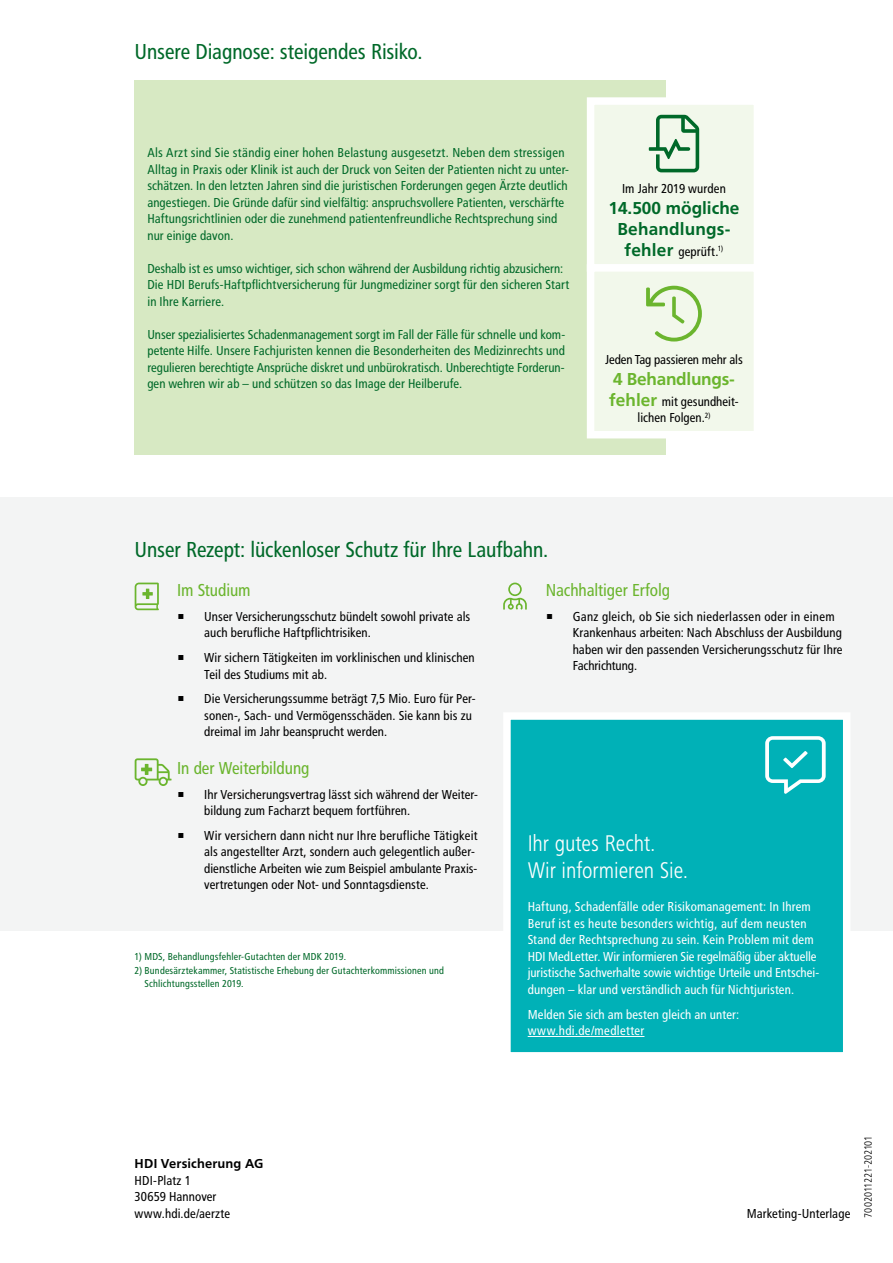
<style>
.page{position:relative;width:893px;height:1263px;background:#fff}
.page>*{position:absolute;margin:0;border:0;box-sizing:border-box;transform-origin:0 0}
.t1{font:22.5px "HDI Gerling Sans Cond Regular";letter-spacing:-.005em;color:#006929}
.t2{font:22.5px/27px "HDI Gerling Sans Cond Light";letter-spacing:-.005em;color:#fff}
.t3{font:18px "HDI Gerling Sans Cond Regular";letter-spacing:-.005em;color:#6bb52e}
.t4{font:18px/21px "HDI Gerling Sans Bold";letter-spacing:.005em;color:#006929;text-align:center}
.t5{font:18px "HDI Gerling Sans Bold";letter-spacing:-.015em;color:#6bb52e}
.t6{font:13.5px/16.5px "HDI Gerling Sans Cond Regular";letter-spacing:.005em;color:#000}
.t7{font:13.5px/16.5px "HDI Gerling Sans Cond Regular";letter-spacing:.005em;color:#006929}
.t8{font:13.5px/16.5px "HDI Gerling Sans Cond Regular";letter-spacing:.005em;color:#fff}
.t9{font:13.5px "HDI Gerling Sans Bold";letter-spacing:.01em;color:#000}
.t10{font:10.5px/13.5px "HDI Gerling Sans Cond Regular";letter-spacing:.015em;color:#006929}
.t11{font:10.5px "HDI Gerling Sans Cond Light";letter-spacing:-.005em;color:#000}
.s1{font-family:"HDI Gerling Sans Bold";font-size:18px;color:#006929}
.s2{font-family:"HDI Gerling Sans Bold";font-size:18px;color:#6bb52e}
</style>
<div class="page">
<div style="left:135px;top:81px;width:531px;height:374px;background:#d7e9c3"></div>
<div style="left:0;top:497px;width:893px;height:434px;background:#f3f4f4"></div>
<svg style="left:135px;top:583px;width:24px;height:27px"></svg>
<svg style="left:135px;top:758px;width:37px;height:28px"></svg>
<svg style="left:503px;top:583px;width:24px;height:27px"></svg>
<div style="left:507px;top:716px;width:340px;height:340px;background:#00b1b7"></div>
<hr style="left:528px;top:1036px;width:116px;height:1px;background:#fff">
<div style="left:503px;top:712px;width:347px;height:347px;border:8px solid #fff"></div>
<svg style="left:765px;top:736px;width:61px;height:58px"></svg>
<div style="left:591px;top:101px;width:166px;height:167px;background:#f2f8eb"></div>
<div style="left:587px;top:97px;width:174px;height:175px;border:8px solid #fff"></div>
<svg style="left:649px;top:115px;width:50px;height:57px"></svg>
<div style="left:591px;top:268px;width:166px;height:167px;background:#f2f8eb"></div>
<div style="left:587px;top:264px;width:174px;height:174px;border:8px solid #fff"></div>
<svg style="left:646px;top:286px;width:56px;height:55px"></svg>
<h1 class="t1" style="left:135px;top:40px;width:289px">Unsere Diagnose: steigendes Risiko.</h1>
<p class="t7" style="left:147px;top:145px;width:423px">Als Arzt sind Sie ständig einer hohen Belastung ausgesetzt. Neben dem stressigen Alltag in Praxis oder Klinik ist auch der Druck von Seiten der Patienten nicht zu unter&shy;schätzen. In den letzten Jahren sind die juristischen Forderungen gegen Ärzte deutlich angestiegen. Die Gründe dafür sind vielfältig: anspruchsvollere Patienten, verschärfte Haftungsrichtlinien oder die zunehmend patientenfreundliche Rechtsprechung sind nur einige davon.</p>
<p class="t7" style="left:147px;top:260px;width:423px">Deshalb ist es umso wichtiger, sich schon während der Ausbildung richtig abzusichern:<br>Die HDI Berufs-Haftpflichtversicherung für Jungmediziner sorgt für den sicheren Start in Ihre Karriere.</p>
<p class="t7" style="left:147px;top:326px;width:419px;text-align:justify">Unser spezialisiertes Schadenmanagement sorgt im Fall der Fälle für schnelle und kom&shy;petente Hilfe. Unsere Fachjuristen kennen die Besonderheiten des Medizinrechts und regulieren berechtigte Ansprüche diskret und unbürokratisch. Unberechtigte Forderun&shy;gen wehren wir ab – und schützen so das Image der Heilberufe.</p>
<p class="t6" style="left:622px;top:180px;width:105px">Im Jahr 2019 wurden</p>
<h2 class="t4" style="left:608px;top:197px;width:132px">14.500 mögliche<br>Behandlungs-</h2>
<p class="t6" style="left:625px;top:243px;width:100px"><span class="s1">fehler</span> geprüft.<sup>1)</sup></p>
<p class="t6" style="left:605px;top:351px;width:139px">Jeden Tag passieren mehr als</p>
<h2 class="t5" style="left:613px;top:369px;width:123px">4 Behandlungs-</h2>
<p class="t6" style="left:609px;top:393px;width:131px;text-align:center"><span class="s2">fehler</span> mit gesundheit&shy;lichen Folgen.<sup>2)</sup></p>
<h1 class="t1" style="left:135px;top:537px;width:415px">Unser Rezept: lückenloser Schutz für Ihre Laufbahn.</h1>
<h2 class="t3" style="left:177px;top:580px;width:75px">Im Studium</h2>
<p class="t6" style="left:204px;top:608px;width:268px;text-indent:-27px">• Unser Versicherungsschutz bündelt sowohl private als auch berufliche Haftpflichtrisiken.</p>
<p class="t6" style="left:204px;top:650px;width:272px;text-indent:-27px">• Wir sichern Tätigkeiten im vorklinischen und klinischen<br>Teil des Studiums mit ab.</p>
<p class="t6" style="left:204px;top:691px;width:273px;text-indent:-27px">• Die Versicherungssumme beträgt 7,5 Mio. Euro für Per&shy;sonen-, Sach- und Vermögensschäden. Sie kann bis zu dreimal im Jahr beansprucht werden.</p>
<h2 class="t3" style="left:177px;top:758px;width:134px">In der Weiterbildung</h2>
<p class="t6" style="left:204px;top:786px;width:275px;text-indent:-27px">• Ihr Versicherungsvertrag lässt sich während der Weiter&shy;bildung zum Facharzt bequem fortführen.</p>
<p class="t6" style="left:204px;top:827px;width:275px;text-indent:-27px">• Wir versichern dann nicht nur Ihre berufliche Tätigkeit als angestellter Arzt, sondern auch gelegentlich außer&shy;dienstliche Arbeiten wie zum Beispiel ambulante Praxis&shy;vertretungen oder Not- und Sonntagsdienste.</p>
<p class="t10" style="left:135px;top:950px;width:213px">1) MDS, Behandlungsfehler-Gutachten der MDK 2019.</p>
<p class="t10" style="left:145px;top:964px;width:301px;text-indent:-10px">2) Bundesärztekammer, Statistische Erhebung der Gutachterkommissionen und<br>Schlichtungsstellen 2019.</p>
<h2 class="t3" style="left:546px;top:580px;width:126px">Nachhaltiger Erfolg</h2>
<p class="t6" style="left:573px;top:608px;width:271px;text-indent:-27px">• Ganz gleich, ob Sie sich niederlassen oder in einem Krankenhaus arbeiten: Nach Abschluss der Ausbildung haben wir den passenden Versicherungsschutz für Ihre Fachrichtung.</p>
<h1 class="t2" style="left:528px;top:830px;width:162px">Ihr gutes Recht.<br>Wir informieren Sie.</h1>
<p class="t8" style="left:528px;top:899px;width:293px">Haftung, Schadenfälle oder Risikomanagement: In Ihrem Beruf ist es heute besonders wichtig, auf dem neusten Stand der Rechtsprechung zu sein. Kein Problem mit dem HDI MedLetter. Wir informieren Sie regelmäßig über aktuelle juristische Sachverhalte sowie wichtige Urteile und Entschei&shy;dungen – klar und verständlich auch für Nichtjuristen.</p>
<p class="t8" style="left:528px;top:1006px;width:213px">Melden Sie sich am besten gleich an unter: www.hdi.de/medletter</p>
<p class="t9" style="left:135px;top:1156px;width:130px">HDI Versicherung AG</p>
<p class="t6" style="left:135px;top:1172px;width:97px">HDI-Platz 1<br>30659 Hannover www.hdi.de/aerzte</p>
<p class="t6" style="left:747px;top:1205px;width:105px">Marketing-Unterlage</p>
<p class="t11" style="left:862px;top:1217px;width:84px;rotate:-90deg">7002011221-202101</p>
</div>
